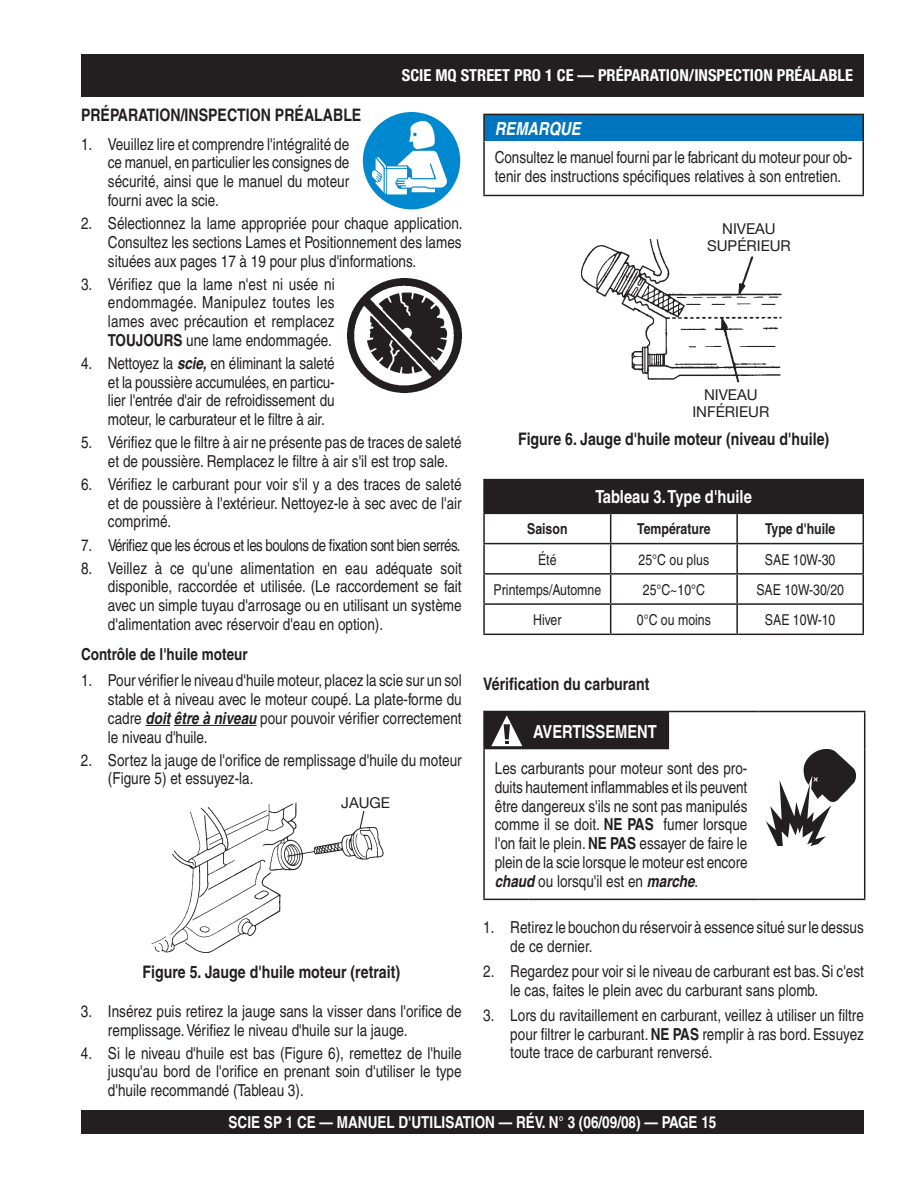
<style>
.page{position:relative;width:918px;height:1188px;background:#fff}
.page>*{position:absolute;margin:0;border:0;box-sizing:border-box;transform-origin:0 0}
.t1{font:700 condensed 18px "Helvetica";color:#fff}
.t2{font:italic 700 condensed 18px "Helvetica";color:#fff}
.t3{font:700 condensed 17.25px "Helvetica";color:#231f20}
.t4{font:condensed 16.5px/18.8px "Helvetica";color:#231f20;text-align:justify}
.t5{font:condensed 16.5px "Helvetica";letter-spacing:-.03em;color:#231f20}
.t6{font:700 condensed 16.5px "Helvetica";color:#fff}
.t7{font:700 condensed 16.5px "Helvetica Neue LT Pro";color:#fff}
.t8{font:700 condensed 16.5px "Helvetica";color:#231f20}
.t9{font:condensed 15px "Helvetica";color:#231f20}
.t10{font:15px/17.2px "Helvetica Neue LT Pro";color:#231f20;text-align:center}
.t11{font:700 condensed 15px "Helvetica";color:#231f20}
.s1{font-weight:700}
.s2{font-weight:700;font-style:italic}
</style>
<div class="page">
<div style="left:81px;top:1110px;width:783px;height:24px;background:#231f20"></div>
<div style="left:81px;top:54px;width:783px;height:42px;background:#231f20"></div>
<svg style="left:146px;top:725px;width:24px;height:1px"></svg>
<hr style="left:174px;top:725px;width:83px;height:1px;background:#231f20">
<div style="left:363px;top:112px;width:97px;height:97px;background:#0089cf;border-radius:50%"></div>
<svg style="left:371px;top:119px;width:77px;height:75px"></svg>
<img style="left:348px;top:279px;width:114px;height:113px">
<hr style="left:483px;top:711px;width:46px;height:1px;background:#231f20">
<hr style="left:483px;top:712px;width:2px;height:37px;background:#231f20">
<hr style="left:669px;top:711px;width:89px;height:1px;background:#231f20">
<hr style="left:483px;top:749px;width:2px;height:150px;background:#231f20">
<hr style="left:483px;top:899px;width:46px;height:1px;background:#231f20">
<hr style="left:529px;top:899px;width:140px;height:1px;background:#231f20">
<hr style="left:669px;top:899px;width:89px;height:1px;background:#231f20">
<hr style="left:758px;top:711px;width:107px;height:1px;background:#231f20">
<hr style="left:864px;top:712px;width:1px;height:37px;background:#231f20">
<hr style="left:864px;top:749px;width:1px;height:150px;background:#231f20">
<hr style="left:758px;top:899px;width:107px;height:1px;background:#231f20">
<div style="left:485px;top:711px;width:184px;height:38px;background:#231f20"></div>
<img style="left:767px;top:749px;width:89px;height:97px">
<div style="left:484px;top:114px;width:379px;height:27px;background:#0075bf"></div>
<hr style="left:483px;top:141px;width:2px;height:54px;background:#231f20">
<hr style="left:862px;top:141px;width:2px;height:54px;background:#231f20">
<hr style="left:483px;top:195px;width:381px;height:1px;background:#231f20">
<hr style="left:483px;top:114px;width:381px;height:1px;background:#231f20">
<hr style="left:483px;top:115px;width:2px;height:26px;background:#231f20">
<hr style="left:862px;top:115px;width:2px;height:26px;background:#231f20">
<div style="left:484px;top:480px;width:379px;height:33px;background:#231f20"></div>
<svg style="left:485px;top:514px;width:377px;height:120px"></svg>
<hr style="left:483px;top:514px;width:2px;height:29px;background:#231f20">
<hr style="left:862px;top:514px;width:2px;height:29px;background:#231f20">
<hr style="left:483px;top:543px;width:128px;height:1px;background:#231f20">
<hr style="left:483px;top:544px;width:2px;height:29px;background:#231f20">
<hr style="left:737px;top:543px;width:127px;height:1px;background:#231f20">
<hr style="left:736px;top:544px;width:2px;height:29px;background:#231f20">
<hr style="left:862px;top:544px;width:2px;height:29px;background:#231f20">
<hr style="left:483px;top:573px;width:128px;height:2px;background:#231f20">
<hr style="left:483px;top:575px;width:2px;height:28px;background:#231f20">
<hr style="left:611px;top:573px;width:126px;height:2px;background:#231f20">
<hr style="left:737px;top:573px;width:127px;height:2px;background:#231f20">
<hr style="left:736px;top:575px;width:2px;height:28px;background:#231f20">
<hr style="left:862px;top:575px;width:2px;height:28px;background:#231f20">
<hr style="left:483px;top:603px;width:128px;height:2px;background:#231f20">
<hr style="left:483px;top:605px;width:2px;height:29px;background:#231f20">
<hr style="left:611px;top:603px;width:126px;height:2px;background:#231f20">
<hr style="left:737px;top:603px;width:127px;height:2px;background:#231f20">
<hr style="left:736px;top:605px;width:2px;height:29px;background:#231f20">
<hr style="left:862px;top:605px;width:2px;height:29px;background:#231f20">
<hr style="left:483px;top:634px;width:128px;height:1px;background:#231f20">
<hr style="left:611px;top:634px;width:126px;height:1px;background:#231f20">
<hr style="left:737px;top:634px;width:127px;height:1px;background:#231f20">
<hr style="left:483px;top:479px;width:128px;height:1px;background:#231f20">
<hr style="left:483px;top:480px;width:2px;height:33px;background:#231f20">
<hr style="left:611px;top:479px;width:126px;height:1px;background:#231f20">
<hr style="left:737px;top:479px;width:127px;height:1px;background:#231f20">
<hr style="left:862px;top:480px;width:2px;height:33px;background:#231f20">
<hr style="left:483px;top:513px;width:128px;height:1px;background:#231f20">
<hr style="left:611px;top:513px;width:126px;height:1px;background:#231f20">
<hr style="left:737px;top:513px;width:127px;height:1px;background:#231f20">
<svg style="left:610px;top:514px;width:1px;height:120px"></svg>
<hr style="left:736px;top:514px;width:2px;height:29px;background:#231f20">
<hr style="left:611px;top:543px;width:126px;height:1px;background:#231f20">
<img style="left:151px;top:802px;width:233px;height:151px">
<div style="left:301px;top:794px;width:130px;height:16px;background:#fff"></div>
<img style="left:581px;top:239px;width:200px;height:144px">
<div style="left:684px;top:218px;width:130px;height:38px;background:#fff"></div>
<p class="t7" style="left:402px;top:65px;width:453px">SCIE MQ STREET PRO 1 CE — PRÉPARATION/INSPECTION PRÉALABLE</p>
<p class="t3" style="left:81px;top:104px;width:282px">PRÉPARATION/INSPECTION PRÉALABLE</p>
<p class="t4" style="left:108px;top:135px;width:243px;text-indent:-27px">1. Veuillez lire et comprendre l'intégralité de ce manuel, en particulier les consignes de sécurité, ainsi que le manuel du moteur fourni avec la scie.</p>
<p class="t4" style="left:108px;top:214px;width:356px;text-indent:-27px">2. Sélectionnez la lame appropriée pour chaque application.<br>Consultez les sections Lames et Positionnement des lames situées aux pages 17 à 19 pour plus d'informations.</p>
<p class="t4" style="left:108px;top:274px;width:228px;text-indent:-27px">3. Vérifiez que la lame n'est ni usée ni endommagée. Manipulez toutes les lames avec précaution et remplacez <span class="s1">TOUJOURS</span> une lame endommagée.</p>
<p class="t4" style="left:108px;top:354px;width:228px;text-indent:-27px">4. Nettoyez la <span class="s2">scie,</span> en éliminant la saleté et la poussière accumulées, en particu&shy;lier l'entrée d'air de refroidissement du moteur, le carburateur et le filtre à air.</p>
<p class="t4" style="left:108px;top:433px;width:355px;text-indent:-27px">5. Vérifiez que le filtre à air ne présente pas de traces de saleté et de poussière. Remplacez le filtre à air s'il est trop sale.</p>
<p class="t4" style="left:108px;top:475px;width:355px;text-indent:-27px">6. Vérifiez le carburant pour voir s'il y a des traces de saleté et de poussière à l'extérieur. Nettoyez-le à sec avec de l'air comprimé.</p>
<p class="t5" style="left:81px;top:535px;width:381px">7. Vérifiez que les écrous et les boulons de fixation sont bien serrés.</p>
<p class="t4" style="left:108px;top:559px;width:355px;text-indent:-27px">8. Veillez à ce qu'une alimentation en eau adéquate soit disponible, raccordée et utilisée. (Le raccordement se fait avec un simple tuyau d'arrosage ou en utilisant un système d'alimentation avec réservoir d'eau en option).</p>
<p class="t8" style="left:81px;top:644px;width:168px">Contrôle de l'huile moteur</p>
<p class="t4" style="left:108px;top:671px;width:355px;text-indent:-27px">1. Pour vérifier le niveau d'huile moteur, placez la scie sur un sol stable et à niveau avec le moteur coupé. La plate-forme du cadre <span class="s2">doit être à niveau</span> pour pouvoir vérifier correctement le niveau d'huile.</p>
<p class="t4" style="left:108px;top:750px;width:355px;text-indent:-27px">2. Sortez la jauge de l'orifice de remplissage d'huile du moteur (Figure 5) et essuyez-la.</p>
<p class="t10" style="left:341px;top:793px;width:50px">JAUGE</p>
<p class="t3" style="left:143px;top:962px;width:259px">Figure 5. Jauge d'huile moteur (retrait)</p>
<p class="t4" style="left:108px;top:1002px;width:355px;text-indent:-27px">3. Insérez puis retirez la jauge sans la visser dans l'orifice de remplissage. Vérifiez le niveau d'huile sur la jauge.</p>
<p class="t4" style="left:108px;top:1043px;width:355px;text-indent:-27px">4. Si le niveau d'huile est bas (Figure 6), remettez de l'huile jusqu'au bord de l'orifice en prenant soin d'utiliser le type d'huile recommandé (Tableau 3).</p>
<p class="t2" style="left:495px;top:118px;width:87px">REMARQUE</p>
<p class="t4" style="left:495px;top:148px;width:359px">Consultez le manuel fourni par le fabricant du moteur pour ob&shy;tenir des instructions spécifiques relatives à son entretien.</p>
<p class="t10" style="left:707px;top:220px;width:85px">NIVEAU<br>SUPÉRIEUR</p>
<p class="t10" style="left:692px;top:385px;width:78px">NIVEAU<br>INFÉRIEUR</p>
<p class="t3" style="left:518px;top:429px;width:313px">Figure 6. Jauge d'huile moteur (niveau d'huile)</p>
<p class="t1" style="left:595px;top:486px;width:158px">Tableau 3. Type d'huile</p>
<p class="t11" style="left:527px;top:520px;width:42px">Saison</p>
<p class="t11" style="left:637px;top:520px;width:75px">Température</p>
<p class="t11" style="left:765px;top:520px;width:72px">Type d'huile</p>
<p class="t9" style="left:538px;top:551px;width:20px">Été</p>
<p class="t9" style="left:639px;top:551px;width:72px">25°C ou plus</p>
<p class="t9" style="left:765px;top:551px;width:72px">SAE 10W-30</p>
<p class="t9" style="left:493px;top:581px;width:109px">Printemps/Automne</p>
<p class="t9" style="left:643px;top:581px;width:64px">25°C~10°C</p>
<p class="t9" style="left:756px;top:581px;width:89px">SAE 10W-30/20</p>
<p class="t9" style="left:533px;top:611px;width:30px">Hiver</p>
<p class="t9" style="left:637px;top:611px;width:75px">0°C ou moins</p>
<p class="t9" style="left:765px;top:611px;width:72px">SAE 10W-10</p>
<p class="t3" style="left:483px;top:674px;width:168px">Vérification du carburant</p>
<p class="t1" style="left:533px;top:720px;width:125px">AVERTISSEMENT</p>
<p class="t4" style="left:495px;top:759px;width:254px">Les carburants pour moteur sont des pro&shy;duits hautement inflammables et ils peuvent être dangereux s'ils ne sont pas manipulés comme il se doit. <span class="s1">NE PAS</span> fumer lorsque l'on fait le plein. <span class="s1">NE PAS</span> essayer de faire le plein de la scie lorsque le moteur est encore <span class="s2">chaud</span> ou lorsqu'il est en <span class="s2">marche</span>.</p>
<p class="t4" style="left:510px;top:918px;width:355px;text-indent:-27px">1. Retirez le bouchon du réservoir à essence situé sur le dessus de ce dernier.</p>
<p class="t4" style="left:510px;top:962px;width:355px;text-indent:-27px">2. Regardez pour voir si le niveau de carburant est bas. Si c'est le cas, faites le plein avec du carburant sans plomb.</p>
<p class="t4" style="left:510px;top:1006px;width:355px;text-indent:-27px">3. Lors du ravitaillement en carburant, veillez à utiliser un filtre pour filtrer le carburant. <span class="s1">NE PAS</span> remplir à ras bord. Essuyez toute trace de carburant renversé.</p>
<p class="t6" style="left:229px;top:1112px;width:489px">SCIE SP 1 CE — MANUEL D'UTILISATION — RÉV. N° 3 (06/09/08) — PAGE 15</p>
</div>
